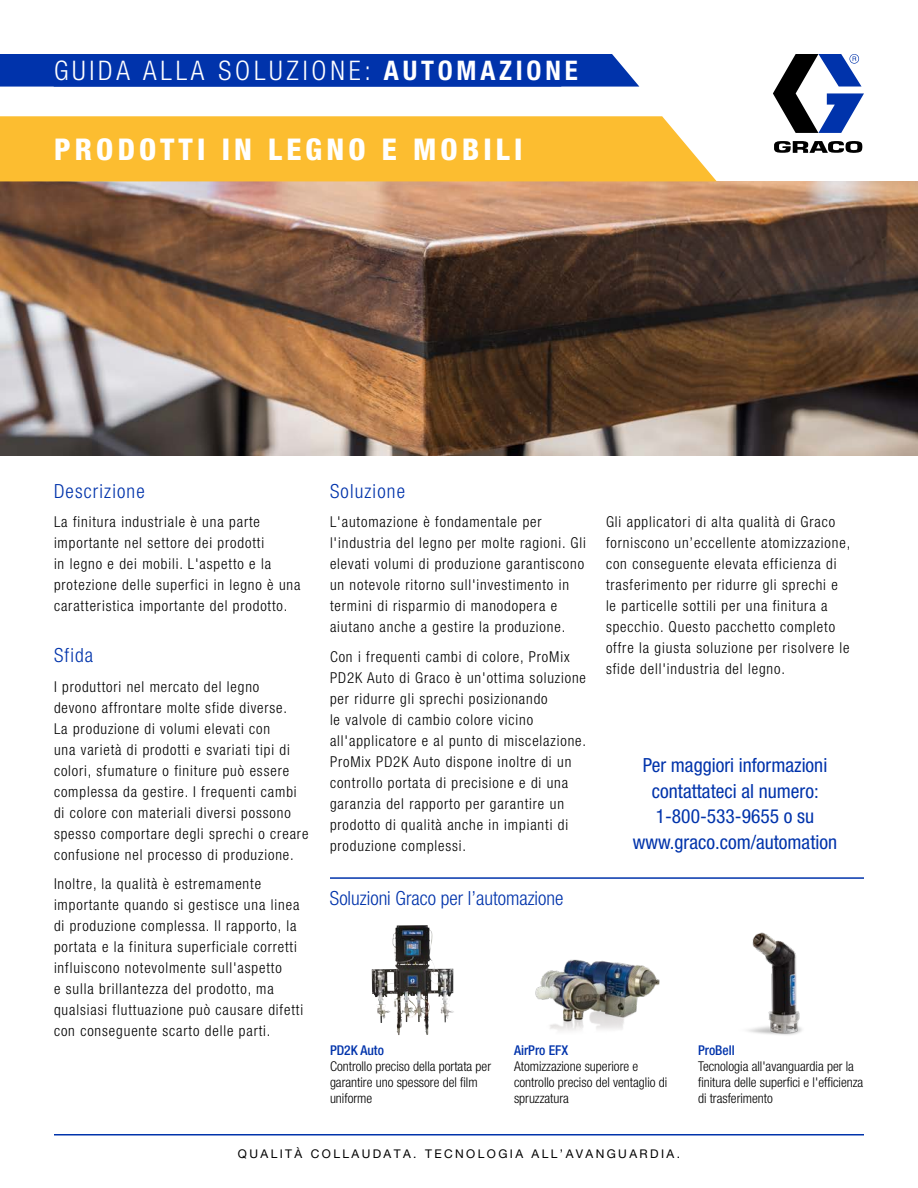
<style>
.page{position:relative;width:918px;height:1188px;background:#fff}
.page>*{position:absolute;margin:0;border:0;box-sizing:border-box;transform-origin:0 0}
.t1{font:800 condensed 30px "Helvetica Neue LT Std";letter-spacing:.14em;color:#fff}
.t2{font:300 condensed 27px "Helvetica Neue LT Std";letter-spacing:.14em;color:#fff}
.t3{font:condensed 19.5px/25.5px "Helvetica Neue LT Std";color:#0033ab;text-align:center}
.t4{font:300 condensed 19.5px "Helvetica Neue LT Std";color:#0033ab}
.t5{font:300 condensed 19.5px "Helvetica Neue LT Std";letter-spacing:.06em;color:#0033ab}
.t6{font:300 condensed 15px/21px "Helvetica Neue LT Std";letter-spacing:.06em;color:#000}
.t7{font:300 condensed 13.5px/16.2px "Helvetica Neue LT Std";color:#000}
.t8{font:500 condensed 13.5px "Helvetica Neue LT Std";color:#0033ab}
.t9{font:12px "Helvetica Neue LT Std";letter-spacing:.2em;color:#000}
.s1{font-weight:700}
</style>
<div class="page">
<hr style="left:54px;top:1134px;width:810px;height:2px;background:#0033ab">
<img style="left:0;top:181px;width:918px;height:275px">
<div style="left:0;top:116px;width:717px;height:65px;background:#fcbd30"></div>
<svg style="left:773px;top:54px;width:91px;height:79px"></svg>
<svg style="left:774px;top:141px;width:89px;height:12px"></svg>
<img style="left:535px;top:959px;width:125px;height:72px">
<hr style="left:330px;top:877px;width:534px;height:2px;background:#0033ab">
<img style="left:372px;top:925px;width:53px;height:98px">
<img style="left:747px;top:932px;width:55px;height:103px">
<div style="left:0;top:54px;width:639px;height:33px;background:#0033ab"></div>
<h2 class="t2" style="left:54px;top:55px;width:525px">GUIDA ALLA SOLUZIONE: <span class="s1">AUTOMAZIONE</span></h2>
<h1 class="t1" style="left:54px;top:130px;width:470px">PRODOTTI IN LEGNO E MOBILI</h1>
<h3 class="t5" style="left:54px;top:480px;width:92px">Descrizione</h3>
<p class="t6" style="left:54px;top:511px;width:248px">La finitura industriale è una parte importante nel settore dei prodotti<br>in legno e dei mobili. L'aspetto e la protezione delle superfici in legno è una caratteristica importante del prodotto.</p>
<h3 class="t4" style="left:54px;top:644px;width:41px">Sfida</h3>
<p class="t6" style="left:54px;top:676px;width:256px">I produttori nel mercato del legno<br>devono affrontare molte sfide diverse.<br>La produzione di volumi elevati con<br>una varietà di prodotti e svariati tipi di colori, sfumature o finiture può essere complessa da gestire. I frequenti cambi di colore con materiali diversi possono spesso comportare degli sprechi o creare confusione nel processo di produzione.</p>
<p class="t6" style="left:54px;top:873px;width:251px">Inoltre, la qualità è estremamente importante quando si gestisce una linea di produzione complessa. Il rapporto, la portata e la finitura superficiale corretti influiscono notevolmente sull'aspetto<br>e sulla brillantezza del prodotto, ma qualsiasi fluttuazione può causare difetti con conseguente scarto delle parti.</p>
<h3 class="t5" style="left:330px;top:480px;width:76px">Soluzione</h3>
<p class="t6" style="left:330px;top:511px;width:257px">L'automazione è fondamentale per l'industria del legno per molte ragioni. Gli elevati volumi di produzione garantiscono un notevole ritorno sull'investimento in termini di risparmio di manodopera e aiutano anche a gestire la produzione.</p>
<p class="t6" style="left:330px;top:646px;width:258px">Con i frequenti cambi di colore, ProMix PD2K Auto di Graco è un'ottima soluzione per ridurre gli sprechi posizionando<br>le valvole di cambio colore vicino all'applicatore e al punto di miscelazione.<br>ProMix PD2K Auto dispone inoltre di un controllo portata di precisione e di una garanzia del rapporto per garantire un prodotto di qualità anche in impianti di produzione complessi.</p>
<h3 class="t4" style="left:330px;top:887px;width:235px">Soluzioni Graco per l’automazione</h3>
<p class="t6" style="left:606px;top:511px;width:246px">Gli applicatori di alta qualità di Graco forniscono un’eccellente atomizzazione, con conseguente elevata efficienza di trasferimento per ridurre gli sprechi e le particelle sottili per una finitura a specchio. Questo pacchetto completo offre la giusta soluzione per risolvere le sfide dell'industria del legno.</p>
<h3 class="t3" style="left:633px;top:752px;width:206px">Per maggiori informazioni contattateci al numero:<br>1-800-533-9655 o su www.graco.com/automation</h3>
<p class="t8" style="left:330px;top:1042px;width:55px">PD2K Auto</p>
<p class="t7" style="left:330px;top:1058px;width:163px">Controllo preciso della portata per garantire uno spessore del film uniforme</p>
<p class="t8" style="left:514px;top:1042px;width:56px">AirPro EFX</p>
<p class="t7" style="left:514px;top:1058px;width:155px">Atomizzazione superiore e controllo preciso del ventaglio di spruzzatura</p>
<p class="t9" style="left:238px;top:1146px;width:444px">QUALITÀ COLLAUDATA. TECNOLOGIA ALL’AVANGUARDIA.</p>
<p class="t8" style="left:698px;top:1042px;width:38px">ProBell</p>
<p class="t7" style="left:698px;top:1058px;width:167px">Tecnologia all'avanguardia per la finitura delle superfici e l'efficienza di trasferimento</p>
</div>
